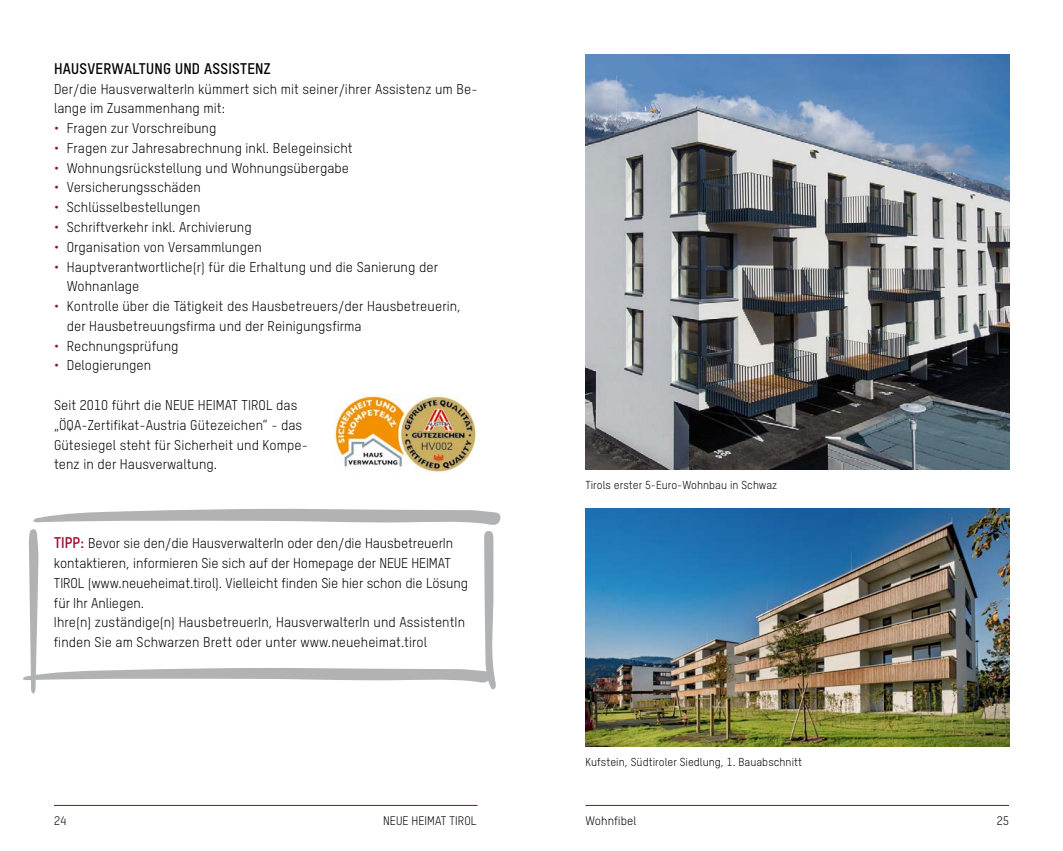
<style>
.page{position:relative;width:1063px;height:851px;background:#fff}
.page>*{position:absolute;margin:0;border:0;box-sizing:border-box;transform-origin:0 0}
.t1{font:15px "T Star Bold";letter-spacing:.015em;color:#000}
.t2{font:13.8px/19.8px "T Star Regular";letter-spacing:.005em;color:#000}
.t3{font:12px "T Star Regular";letter-spacing:.005em;color:#000}
.t4{font:11.25px "T Star Regular";letter-spacing:.005em;color:#000}
.s1{color:#9d0528}
.s2{font-family:"T Star Bold";font-size:15px;color:#9d0528}
</style>
<div class="page">
<svg style="left:23px;top:508px;width:478px;height:185px"></svg>
<img style="left:334px;top:394px;width:143px;height:79px">
<img style="left:585px;top:54px;width:424px;height:415px">
<img style="left:585px;top:508px;width:424px;height:238px">
<hr style="left:54px;top:805px;width:423px;height:1px;background:#9d0528">
<hr style="left:585px;top:805px;width:424px;height:1px;background:#9d0528">
<p class="t1" style="left:54px;top:59px;width:218px">HAUSVERWALTUNG UND ASSISTENZ</p>
<p class="t2" style="left:54px;top:78px;width:425px">Der/die HausverwalterIn kümmert sich mit seiner/ihrer Assistenz um Be&shy;lange im Zusammenhang mit:</p>
<p class="t2" style="left:54px;top:118px;width:164px"><span class="s1">•</span> Fragen zur Vorschreibung</p>
<p class="t2" style="left:54px;top:138px;width:300px"><span class="s1">•</span> Fragen zur Jahresabrechnung inkl. Belegeinsicht</p>
<p class="t2" style="left:54px;top:158px;width:297px"><span class="s1">•</span> Wohnungsrückstellung und Wohnungsübergabe</p>
<p class="t2" style="left:54px;top:177px;width:148px"><span class="s1">•</span> Versicherungsschäden</p>
<p class="t2" style="left:54px;top:197px;width:148px"><span class="s1">•</span> Schlüsselbestellungen</p>
<p class="t2" style="left:54px;top:217px;width:199px"><span class="s1">•</span> Schriftverkehr inkl. Archivierung</p>
<p class="t2" style="left:54px;top:237px;width:209px"><span class="s1">•</span> Organisation von Versammlungen</p>
<p class="t2" style="left:67px;top:256px;width:373px;text-indent:-13px"><span class="s1">•</span> Hauptverantwortliche(r) für die Erhaltung und die Sanierung der<br>Wohnanlage</p>
<p class="t2" style="left:67px;top:296px;width:396px;text-indent:-13px"><span class="s1">•</span> Kontrolle über die Tätigkeit des Hausbetreuers/der Hausbetreuerin, der Hausbetreuungsfirma und der Reinigungsfirma</p>
<p class="t2" style="left:54px;top:335px;width:126px"><span class="s1">•</span> Rechnungsprüfung</p>
<p class="t2" style="left:54px;top:355px;width:99px"><span class="s1">•</span> Delogierungen</p>
<p class="t2" style="left:54px;top:395px;width:256px">Seit 2010 führt die NEUE HEIMAT TIROL das „ÖQA-Zertifikat-Austria Gütezeichen“ - das Gütesiegel steht für Sicherheit und Kompe&shy;tenz in der Hausverwaltung.</p>
<p class="t2" style="left:54px;top:533px;width:416px"><span class="s2">TIPP:</span> Bevor sie den/die HausverwalterIn oder den/die HausbetreuerIn kontaktieren, informieren Sie sich auf der Homepage der NEUE HEIMAT TIROL (www.neueheimat.tirol). Vielleicht finden Sie hier schon die Lösung für Ihr Anliegen.<br>Ihre(n) zuständige(n) HausbetreuerIn, HausverwalterIn und AssistentIn finden Sie am Schwarzen Brett oder unter www.neueheimat.tirol</p>
<p class="t4" style="left:585px;top:478px;width:193px">Tirols erster 5-Euro-Wohnbau in Schwaz</p>
<p class="t4" style="left:585px;top:755px;width:218px">Kufstein, Südtiroler Siedlung, 1. Bauabschnitt</p>
<p class="t3" style="left:54px;top:813px;width:14px">24</p>
<p class="t3" style="left:383px;top:813px;width:95px">NEUE HEIMAT TIROL</p>
<p class="t3" style="left:585px;top:813px;width:52px">Wohnfibel</p>
<p class="t3" style="left:997px;top:813px;width:14px">25</p>
</div>
